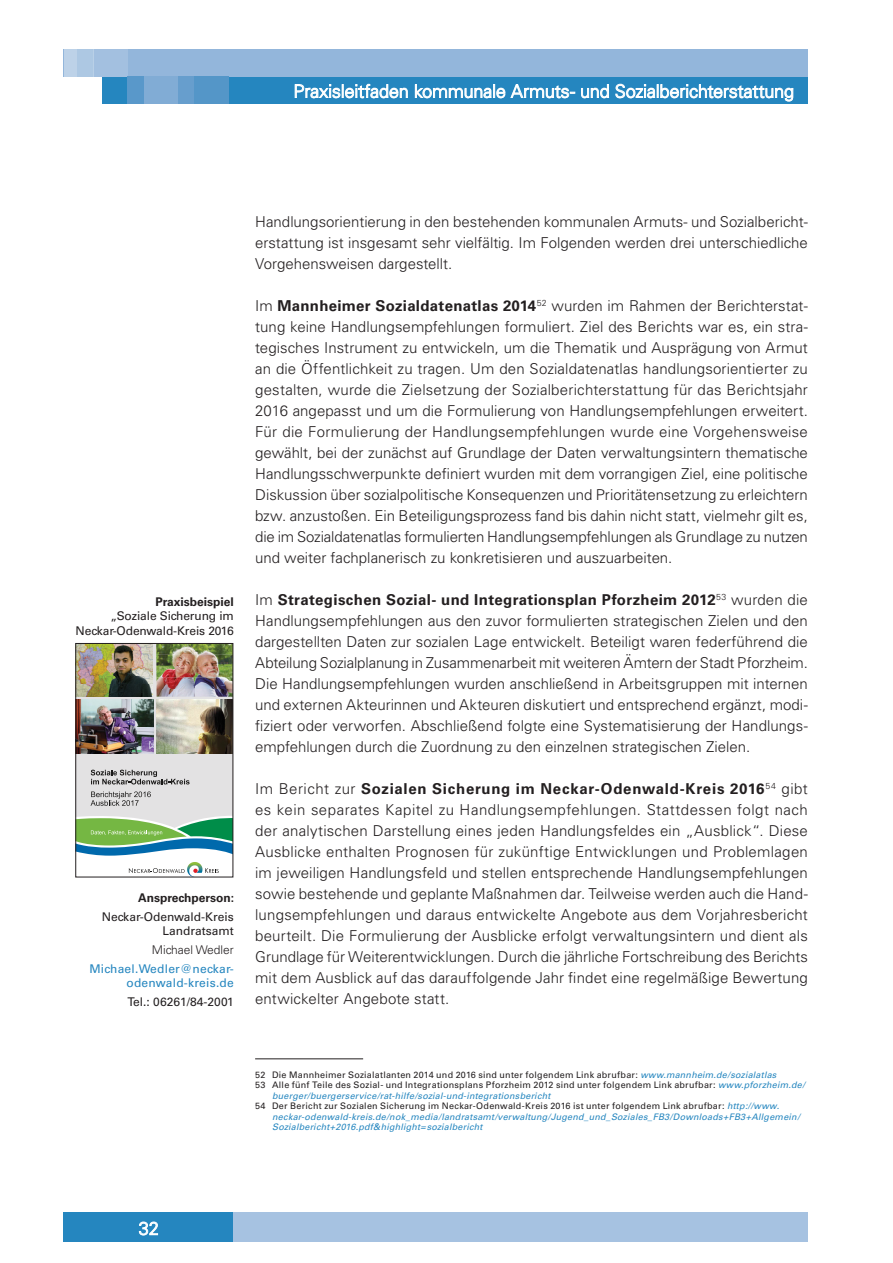
<style>
.page{position:relative;width:893px;height:1263px;background:#fff}
.page>*{position:absolute;margin:0;border:0;box-sizing:border-box;transform-origin:0 0}
.t1{font:300 18px "Univers";letter-spacing:-.01em;color:#fff}
.Mengentext{font:300 15px/21px "Univers";color:#231f20;text-align:justify}
.t2{font:12px/14.4px "Univers";letter-spacing:-.01em;color:#231f20;text-align:right}
.t3{font:12px/18.6px "Univers";letter-spacing:.01em;color:#2586bf;text-align:right}
.t4{font:12px/18.6px "Univers";letter-spacing:.01em;color:#231f20}
.Fußnote{font:9px/10.5px "Univers";letter-spacing:.025em;color:#231f20}
.Fußnote-2{font:italic 9px/10.5px "Univers";letter-spacing:.02em;color:#2586bf}
.s1{font-weight:700}
.s2{color:#231f20}
.s3{font-weight:300;color:#231f20}
.s4{color:#2586bf}
.s5{font-style:italic;color:#2586bf}
.s6{font-style:normal;color:#231f20}
</style>
<div class="page">
<div style="left:102px;top:77px;width:706px;height:27px;background:#2586bf"></div>
<svg style="left:295px;top:84px;width:113px;height:14px"></svg>
<svg style="left:415px;top:84px;width:90px;height:14px"></svg>
<svg style="left:511px;top:84px;width:64px;height:14px"></svg>
<svg style="left:581px;top:84px;width:28px;height:14px"></svg>
<svg style="left:615px;top:84px;width:178px;height:17px"></svg>
<div style="left:64px;top:1212px;width:170px;height:30px;background:#2586bf"></div>
<svg style="left:139px;top:1222px;width:19px;height:13px"></svg>
<div style="left:234px;top:1212px;width:574px;height:30px;background:#a6c2e1"></div>
<div style="left:64px;top:49px;width:744px;height:28px;background:#93b6db"></div>
<div style="left:64px;top:49px;width:30px;height:28px;background:#adc8e3"></div>
<div style="left:64px;top:49px;width:13px;height:28px;background:#bdd2e8"></div>
<div style="left:94px;top:49px;width:34px;height:28px;background:#a3c0e0"></div>
<div style="left:128px;top:77px;width:16px;height:27px;background:#5998ca"></div>
<div style="left:144px;top:77px;width:34px;height:27px;background:#81acd5"></div>
<div style="left:178px;top:77px;width:17px;height:27px;background:#679ecd"></div>
<div style="left:195px;top:77px;width:34px;height:27px;background:#5496c8"></div>
<hr style="left:255px;top:1058px;width:108px;height:1px;background:#231f20">
<svg style="left:78px;top:645px;width:153px;height:211px;background:#b1c8bd"></svg>
<img style="left:187px;top:862px;width:15px;height:13px">
<svg style="left:193px;top:869px;width:5px;height:4px"></svg>
<svg style="left:129px;top:868px;width:56px;height:5px"></svg>
<svg style="left:205px;top:868px;width:14px;height:5px"></svg>
<img style="left:78px;top:700px;width:75px;height:53px">
<img style="left:156px;top:700px;width:75px;height:54px">
<img style="left:156px;top:645px;width:75px;height:52px">
<img style="left:78px;top:645px;width:75px;height:52px">
<div style="left:76px;top:643px;width:157px;height:234px;border:1px solid #231f20"></div>
<p class="t1" style="left:293px;top:80px;width:502px">Praxisleitfaden kommunale Armuts- und Sozialberichterstattung</p>
<p class="t2" style="left:76px;top:594px;width:160px"><span class="s1">Praxisbeispiel<br></span>„Soziale Sicherung im<br>Neckar-Odenwald-Kreis 2016</p>
<p class="t2" style="left:102px;top:889px;width:134px;line-height:18.6px"><span class="s1">Ansprechperson:<br></span>Neckar-Odenwald-Kreis</p>
<p class="t3" style="left:89px;top:922px;width:146px"><span class="s2">Landratsamt<br></span><span class="s3">Michael Wedler<br></span>Michael.Wedler@neckar-</p>
<p class="t4" style="left:126px;top:973px;width:109px"><span class="s4">odenwald-kreis.de<br></span>Tel.: 06261/84-2001</p>
<p class="Mengentext" style="left:255px;top:211px;width:554px">Handlungsorientierung in den bestehenden kommunalen Armuts- und Sozialbericht‑ erstattung ist insgesamt sehr vielfältig. Im Folgenden werden drei unterschiedliche Vorgehensweisen dargestellt.</p>
<p class="Mengentext" style="left:255px;top:295px;width:554px">Im <span class="s1">Mannheimer Sozialdatenatlas 2014</span><sup>52</sup> wurden im Rahmen der Berichterstat‑ tung keine Handlungsempfehlungen formuliert. Ziel des Berichts war es, ein stra‑ tegisches Instrument zu entwickeln, um die Thematik und Ausprägung von Armut an die Öffentlichkeit zu tragen. Um den Sozialdatenatlas handlungsorientierter zu gestalten, wurde die Zielsetzung der Sozialberichterstattung für das Berichtsjahr 2016 angepasst und um die Formulierung von Handlungsempfehlungen erweitert.<br>Für die Formulierung der Handlungsempfehlungen wurde eine Vorgehensweise gewählt, bei der zunächst auf Grundlage der Daten verwaltungsintern thematische Handlungsschwerpunkte definiert wurden mit dem vorrangigen Ziel, eine politische Diskussion über sozialpolitische Konsequenzen und Prioritätensetzung zu erleichtern bzw. anzustoßen. Ein Beteiligungsprozess fand bis dahin nicht statt, vielmehr gilt es, die im Sozialdatenatlas formulierten Handlungsempfehlungen als Grundlage zu nutzen und weiter fachplanerisch zu konkretisieren und auszuarbeiten.</p>
<p class="Mengentext" style="left:255px;top:589px;width:554px">Im <span class="s1">Strategischen Sozial- und Integrationsplan Pforzheim 2012</span><sup>53</sup> wurden die Handlungsempfehlungen aus den zuvor formulierten strategischen Zielen und den dargestellten Daten zur sozialen Lage entwickelt. Beteiligt waren federführend die Abteilung Sozialplanung in Zusammenarbeit mit weiteren Ämtern der Stadt Pforzheim.<br>Die Handlungsempfehlungen wurden anschließend in Arbeitsgruppen mit internen und externen Akteurinnen und Akteuren diskutiert und entsprechend ergänzt, modi‑ fiziert oder verworfen. Abschließend folgte eine Systematisierung der Handlungs‑ empfehlungen durch die Zuordnung zu den einzelnen strategischen Zielen.</p>
<p class="Mengentext" style="left:255px;top:778px;width:554px">Im Bericht zur <span class="s1">Sozialen Sicherung im Neckar-Odenwald-Kreis 2016</span><sup>54</sup> gibt es kein separates Kapitel zu Handlungsempfehlungen. Stattdessen folgt nach der analytischen Darstellung eines jeden Handlungsfeldes ein „Ausblick“. Diese Ausblicke enthalten Prognosen für zukünftige Entwicklungen und Problemlagen im jeweiligen Handlungsfeld und stellen entsprechende Handlungsempfehlungen sowie bestehende und geplante Maßnahmen dar. Teilweise werden auch die Hand‑ lungsempfehlungen und daraus entwickelte Angebote aus dem Vorjahresbericht beurteilt. Die Formulierung der Ausblicke erfolgt verwaltungsintern und dient als Grundlage für Weiterentwicklungen. Durch die jährliche Fortschreibung des Berichts mit dem Ausblick auf das darauffolgende Jahr findet eine regelmäßige Bewertung entwickelter Angebote statt.</p>
<p class="Fußnote" style="left:255px;top:1069px;width:523px">52 Die Mannheimer Sozialatlanten 2014 und 2016 sind unter folgendem Link abrufbar: <span class="s5">www.mannheim.de/sozialatlas</span></p>
<p class="Fußnote" style="left:272px;top:1080px;width:534px;text-indent:-17px">53 Alle fünf Teile des Sozial- und Integrationsplans Pforzheim 2012 sind unter folgendem Link abrufbar: <span class="s5">www.pforzheim.de/ buerger/buergerservice/rat-hilfe/sozial-und-integrationsbericht</span></p>
<p class="Fußnote-2" style="left:272px;top:1101px;width:529px;text-indent:-17px"><span class="s6">54 Der Bericht zur Sozialen Sicherung im Neckar-Odenwald-Kreis 2016 ist unter folgendem Link abrufbar:</span> http://www. neckar-odenwald-kreis.de/nok_media/landratsamt/verwaltung/Jugend_und_Soziales_FB3/Downloads+FB3+Allgemein/<br>Sozialbericht+2016.pdf&amp;highlight=sozialbericht</p>
<p class="t1" style="left:139px;top:1217px;width:22px">32</p>
</div>
